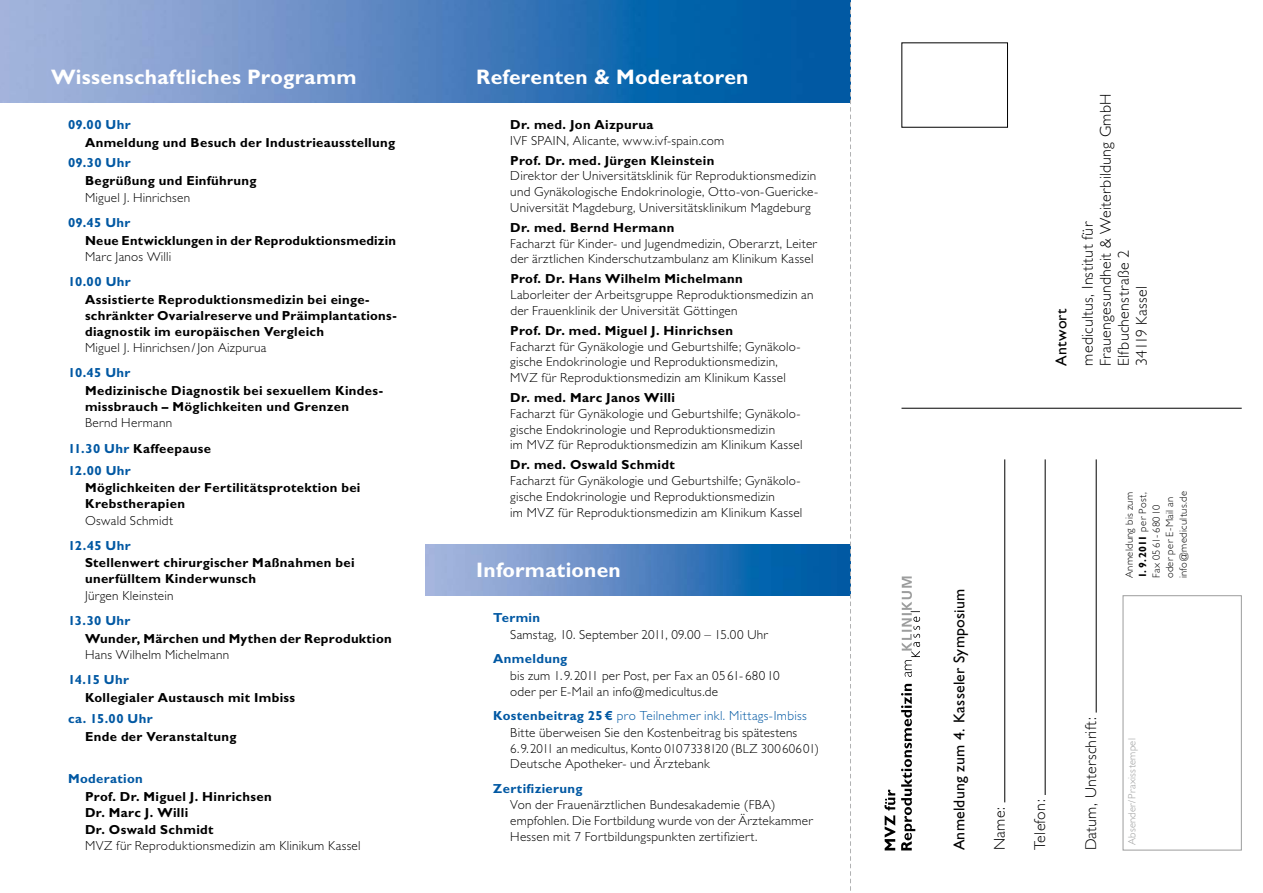
<style>
.page{position:relative;width:1263px;height:893px;background:#fff}
.page>*{position:absolute;margin:0;border:0;box-sizing:border-box;transform-origin:0 0}
.t1{font:700 21px "Gill Sans";letter-spacing:.01em;color:#fff}
.t2{font:300 15.75px/18px "Gill Sans";letter-spacing:.02em;color:#000}
.t3{font:15.75px "Gill Sans";letter-spacing:.015em;color:#000}
.t4{font:300 13.2px/15.8px "Gill Sans";letter-spacing:.02em;color:#000}
.t5{font:700 13.2px/15.8px "Gill Sans";letter-spacing:.025em;color:#000}
.t6{font:700 13.2px "Gill Sans";letter-spacing:.025em;color:#0058a3}
.t7{font:300 10.5px/13.5px "Gill Sans";letter-spacing:.035em;color:#000}
.t8{font:300 10.5px "Gill Sans";letter-spacing:.03em;color:#9c9d9d}
.s1{font-weight:700;color:#0058a3}
.s2{font-weight:700}
.s3{color:#0058a3}
</style>
<div class="page">
<img style="left:0;top:0;width:850px;height:102px">
<hr style="left:1004px;top:459px;width:1px;height:343px;background:#000">
<hr style="left:1045px;top:459px;width:1px;height:336px;background:#000">
<hr style="left:1096px;top:459px;width:1px;height:253px;background:#000">
<div style="left:1123px;top:595px;width:119px;height:255px;border:1px solid #9c9d9d"></div>
<svg style="left:884px;top:789px;width:11px;height:61px"></svg>
<svg style="left:901px;top:576px;width:19px;height:274px"></svg>
<hr style="left:901px;top:408px;width:341px;height:1px;background:#000">
<img style="left:425px;top:544px;width:425px;height:51px">
<svg style="left:850px;top:0;width:1px;height:891px"></svg>
<h1 class="t1" style="left:51px;top:64px;width:307px">Wissenschaftliches Programm</h1>
<h1 class="t1" style="left:476px;top:64px;width:274px">Referenten &amp; Moderatoren</h1>
<p class="t6" style="left:68px;top:117px;width:64px">09.00 Uhr</p>
<p class="t5" style="left:85px;top:134px;width:312px">Anmeldung und Besuch der Industrieausstellung</p>
<p class="t6" style="left:68px;top:155px;width:64px">09.30 Uhr</p>
<p class="t5" style="left:85px;top:173px;width:173px">Begrüßung und Einführung</p>
<p class="t4" style="left:85px;top:190px;width:107px">Miguel J. Hinrichsen</p>
<p class="t6" style="left:68px;top:215px;width:64px">09.45 Uhr</p>
<p class="t5" style="left:85px;top:232px;width:312px">Neue Entwicklungen in der Reproduktionsmedizin</p>
<p class="t4" style="left:85px;top:249px;width:88px">Marc Janos Willi</p>
<p class="t6" style="left:68px;top:274px;width:64px">10.00 Uhr</p>
<p class="t5" style="left:85px;top:292px;width:313px">Assistierte Reproduktionsmedizin bei einge&shy;schränkter Ovarialreserve und Präimplantations&shy;diagnostik im europäischen Vergleich</p>
<p class="t4" style="left:85px;top:340px;width:183px">Miguel J. Hinrichsen/Jon Aizpurua</p>
<p class="t6" style="left:68px;top:365px;width:64px">10.45 Uhr</p>
<p class="t5" style="left:85px;top:383px;width:300px">Medizinische Diagnostik bei sexuellem Kindes&shy;missbrauch – Möglichkeiten und Grenzen</p>
<p class="t4" style="left:68px;top:411px;width:144px;line-height:25.2px;text-indent:17px">Bernd Hermann<br><span class="s1">11.30 Uhr</span> <span class="s2">Kaffeepause</span></p>
<p class="t6" style="left:68px;top:462px;width:64px">12.00 Uhr</p>
<p class="t5" style="left:85px;top:480px;width:277px">Möglichkeiten der Fertilitätsprotektion bei<br>Krebstherapien</p>
<p class="t4" style="left:85px;top:512px;width:89px">Oswald Schmidt</p>
<p class="t6" style="left:68px;top:537px;width:64px">12.45 Uhr</p>
<p class="t5" style="left:85px;top:555px;width:271px">Stellenwert chirurgischer Maßnahmen bei unerfülltem Kinderwunsch</p>
<p class="t4" style="left:85px;top:588px;width:90px">Jürgen Kleinstein</p>
<p class="t6" style="left:68px;top:613px;width:64px">13.30 Uhr</p>
<p class="t5" style="left:85px;top:630px;width:308px">Wunder, Märchen und Mythen der Reproduktion</p>
<p class="t4" style="left:85px;top:647px;width:146px">Hans Wilhelm Michelmann</p>
<p class="t6" style="left:68px;top:672px;width:62px">14.15 Uhr</p>
<p class="t5" style="left:85px;top:690px;width:212px">Kollegialer Austausch mit Imbiss</p>
<p class="t6" style="left:68px;top:711px;width:86px">ca. 15.00 Uhr</p>
<p class="t5" style="left:85px;top:728px;width:153px">Ende der Veranstaltung</p>
<p class="t6" style="left:68px;top:771px;width:76px">Moderation</p>
<p class="t5" style="left:85px;top:788px;width:188px;line-height:16.6px">Prof. Dr. Miguel J. Hinrichsen<br>Dr. Marc J. Willi<br>Dr. Oswald Schmidt</p>
<p class="t4" style="left:85px;top:838px;width:277px">MVZ für Reproduktionsmedizin am Klinikum Kassel</p>
<p class="t5" style="left:510px;top:117px;width:145px">Dr. med. Jon Aizpurua</p>
<p class="t4" style="left:510px;top:132px;width:215px">IVF SPAIN, Alicante, www.ivf-spain.com</p>
<p class="t5" style="left:510px;top:152px;width:206px">Prof. Dr. med. Jürgen Kleinstein</p>
<p class="t4" style="left:510px;top:168px;width:308px;text-align:justify">Direktor der Universitätsklinik für Reproduktionsmedizin und Gynäkologische Endokrinologie, Otto-von-Guericke-Universität Magdeburg, Universitätsklinikum Magdeburg</p>
<p class="t5" style="left:510px;top:220px;width:166px">Dr. med. Bernd Hermann</p>
<p class="t4" style="left:510px;top:235px;width:308px">Facharzt für Kinder- und Jugendmedizin, Oberarzt, Leiter der ärztlichen Kinderschutzambulanz am Klinikum Kassel</p>
<p class="t5" style="left:510px;top:271px;width:234px">Prof. Dr. Hans Wilhelm Michelmann</p>
<p class="t4" style="left:510px;top:287px;width:305px">Laborleiter der Arbeitsgruppe Reproduktionsmedizin an der Frauenklinik der Universität Göttingen</p>
<p class="t5" style="left:510px;top:323px;width:224px">Prof. Dr. med. Miguel J. Hinrichsen</p>
<p class="t4" style="left:510px;top:338px;width:292px">Facharzt für Gynäkologie und Geburtshilfe; Gynäkolo&shy;gische Endokrinologie und Reproduktionsmedizin,<br>MVZ für Reproduktionsmedizin am Klinikum Kassel</p>
<p class="t5" style="left:510px;top:390px;width:166px">Dr. med. Marc Janos Willi</p>
<p class="t4" style="left:510px;top:406px;width:294px">Facharzt für Gynäkologie und Geburtshilfe; Gynäkolo&shy;gische Endokrinologie und Reproduktionsmedizin<br>im MVZ für Reproduktionsmedizin am Klinikum Kassel</p>
<p class="t5" style="left:510px;top:457px;width:166px">Dr. med. Oswald Schmidt</p>
<p class="t4" style="left:510px;top:473px;width:294px">Facharzt für Gynäkologie und Geburtshilfe; Gynäkolo&shy;gische Endokrinologie und Reproduktionsmedizin<br>im MVZ für Reproduktionsmedizin am Klinikum Kassel</p>
<h1 class="t1" style="left:476px;top:558px;width:146px">Informationen</h1>
<p class="t6" style="left:493px;top:610px;width:48px">Termin</p>
<p class="t4" style="left:510px;top:627px;width:259px">Samstag, 10. September 2011, 09.00 – 15.00 Uhr</p>
<p class="t6" style="left:493px;top:651px;width:75px">Anmeldung</p>
<p class="t4" style="left:510px;top:668px;width:271px">bis zum 1.9.2011 per Post, per Fax an 0561- 68010 oder per E-Mail an info@medicultus.de</p>
<p class="t4" style="left:510px;top:708px;width:310px;text-indent:-17px"><span class="s1">Kostenbeitrag 25€</span> <span class="s3">pro Teilnehmer inkl. Mittags-Imbiss </span>Bitte überweisen Sie den Kostenbeitrag bis spätestens 6.9.2011 an medicultus, Konto 0107338120 (BLZ 30060601)<br>Deutsche Apotheker- und Ärztebank</p>
<p class="t6" style="left:493px;top:780px;width:91px">Zertifizierung</p>
<p class="t4" style="left:510px;top:797px;width:304px">Von der Frauenärztlichen Bundesakademie (FBA) empfohlen. Die Fortbildung wurde von der Ärztekammer<br>Hessen mit 7 Fortbildungspunkten zertifiziert.</p>
<p class="t3" style="left:1052px;top:366px;width:59px;rotate:-90deg">Antwort</p>
<p class="t2" style="left:1079px;top:366px;width:274px;rotate:-90deg">medicultus, Institut für<br>Frauengesundheit &amp; Weiterbildung GmbH<br>Elfbuchenstraße 2<br>34119 Kassel</p>
<p class="t3" style="left:950px;top:850px;width:263px;rotate:-90deg">Anmeldung zum 4. Kasseler Symposium</p>
<p class="t2" style="left:991px;top:850px;width:45px;rotate:-90deg">Name:</p>
<p class="t2" style="left:1031px;top:850px;width:52px;rotate:-90deg">Telefon:</p>
<p class="t7" style="left:1122px;top:578px;width:88px;rotate:-90deg">Anmeldung bis zum</p>
<p class="t7" style="left:1136px;top:578px;width:89px;rotate:-90deg"><span class="s2">1. 9. 2011</span> per Post,<br>Fax 0561- 68010 oder per E-Mail an info@medicultus.de</p>
<p class="t2" style="left:1082px;top:850px;width:135px;rotate:-90deg">Datum, Unterschrift:</p>
<p class="t8" style="left:1126px;top:845px;width:109px;rotate:-90deg">Absender/Praxisstempel</p>
</div>
